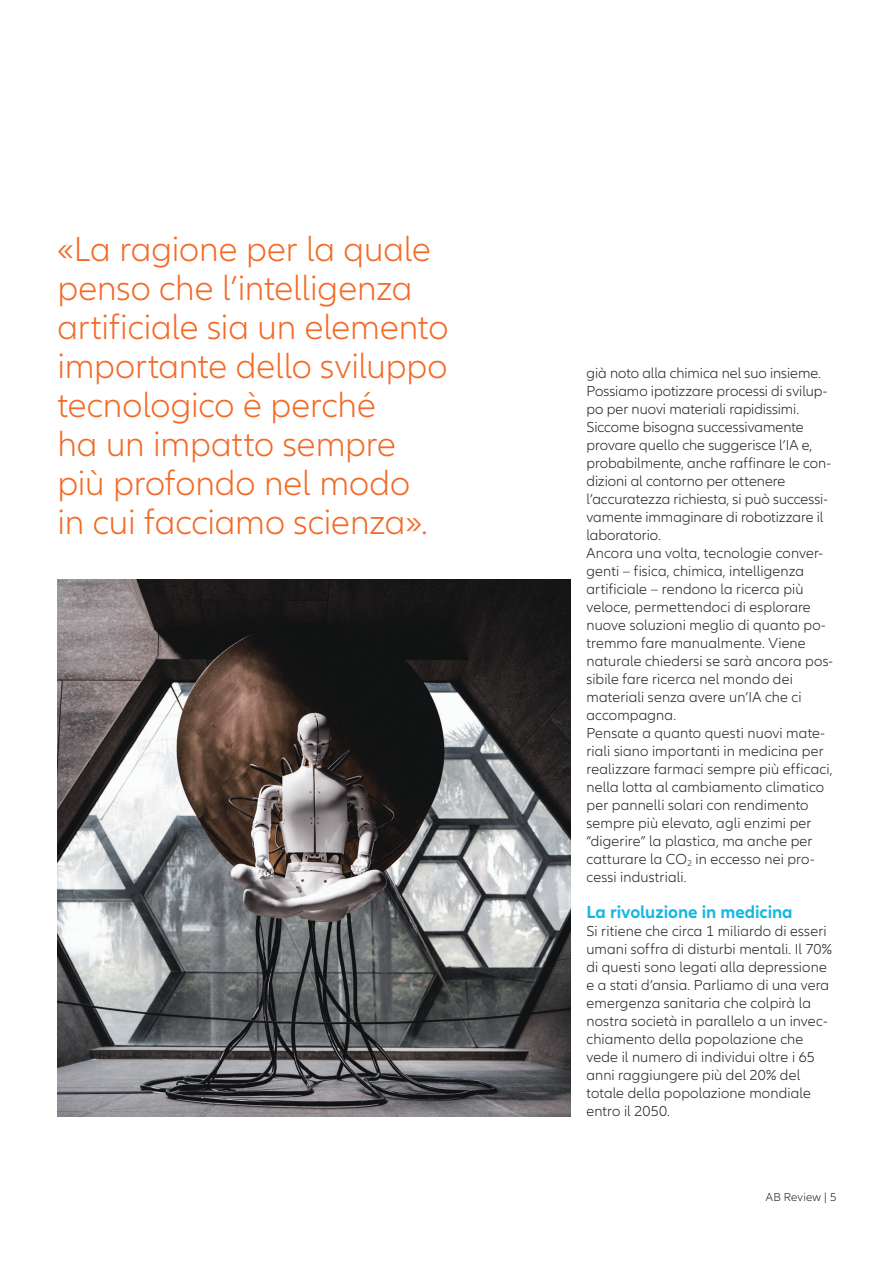
<style>
.page{position:relative;width:893px;height:1263px;background:#fff}
.page>*{position:absolute;margin:0;border:0;box-sizing:border-box;transform-origin:0 0}
.testo{font:300 36px/39px "Allianz Neo";letter-spacing:-.005em;color:#f36a27}
.titoletti{font:700 18px "Allianz Neo";letter-spacing:-.005em;color:#16b8e3}
.testo-2{font:300 15px/18px "Allianz Neo";letter-spacing:.005em;color:#231f20}
.t1{font:300 12px "Allianz Neo";letter-spacing:.015em;color:#231f20}
</style>
<div class="page">
<img style="left:57px;top:580px;width:514px;height:536px">
<p class="testo" style="left:57px;top:231px;width:392px">«La ragione per la quale penso che l’intelligenza artificiale sia un elemento importante dello sviluppo tecnologico è perché<br>ha un impatto sempre più profondo nel modo<br>in cui facciamo scienza».</p>
<p class="testo-2" style="left:586px;top:364px;width:246px">già noto alla chimica nel suo insieme.<br>Possiamo ipotizzare processi di svilup&shy;po per nuovi materiali rapidissimi.<br>Siccome bisogna successivamente provare quello che suggerisce l’IA e, probabilmente, anche raffinare le con&shy;dizioni al contorno per ottenere l’accuratezza richiesta, si può successi&shy;vamente immaginare di robotizzare il laboratorio.</p>
<p class="testo-2" style="left:586px;top:544px;width:248px">Ancora una volta, tecnologie conver&shy;genti – fisica, chimica, intelligenza artificiale – rendono la ricerca più veloce, permettendoci di esplorare nuove soluzioni meglio di quanto po&shy;tremmo fare manualmente. Viene naturale chiedersi se sarà ancora pos&shy;sibile fare ricerca nel mondo dei materiali senza avere un’IA che ci accompagna.</p>
<p class="testo-2" style="left:586px;top:724px;width:248px">Pensate a quanto questi nuovi mate&shy;riali siano importanti in medicina per realizzare farmaci sempre più efficaci, nella lotta al cambiamento climatico per pannelli solari con rendimento sempre più elevato, agli enzimi per “digerire” la plastica, ma anche per catturare la CO<sub>2</sub> in eccesso nei pro&shy;cessi industriali.</p>
<p class="titoletti" style="left:586px;top:902px;width:208px">La rivoluzione in medicina</p>
<p class="testo-2" style="left:586px;top:922px;width:247px">Si ritiene che circa 1 miliardo di esseri umani soffra di disturbi mentali. Il 70% di questi sono legati alla depressione e a stati d’ansia. Parliamo di una vera emergenza sanitaria che colpirà la nostra società in parallelo a un invec&shy;chiamento della popolazione che vede il numero di individui oltre i 65 anni raggiungere più del 20% del totale della popolazione mondiale entro il 2050.</p>
<p class="t1" style="left:766px;top:1190px;width:72px">AB Review | 5</p>
</div>
